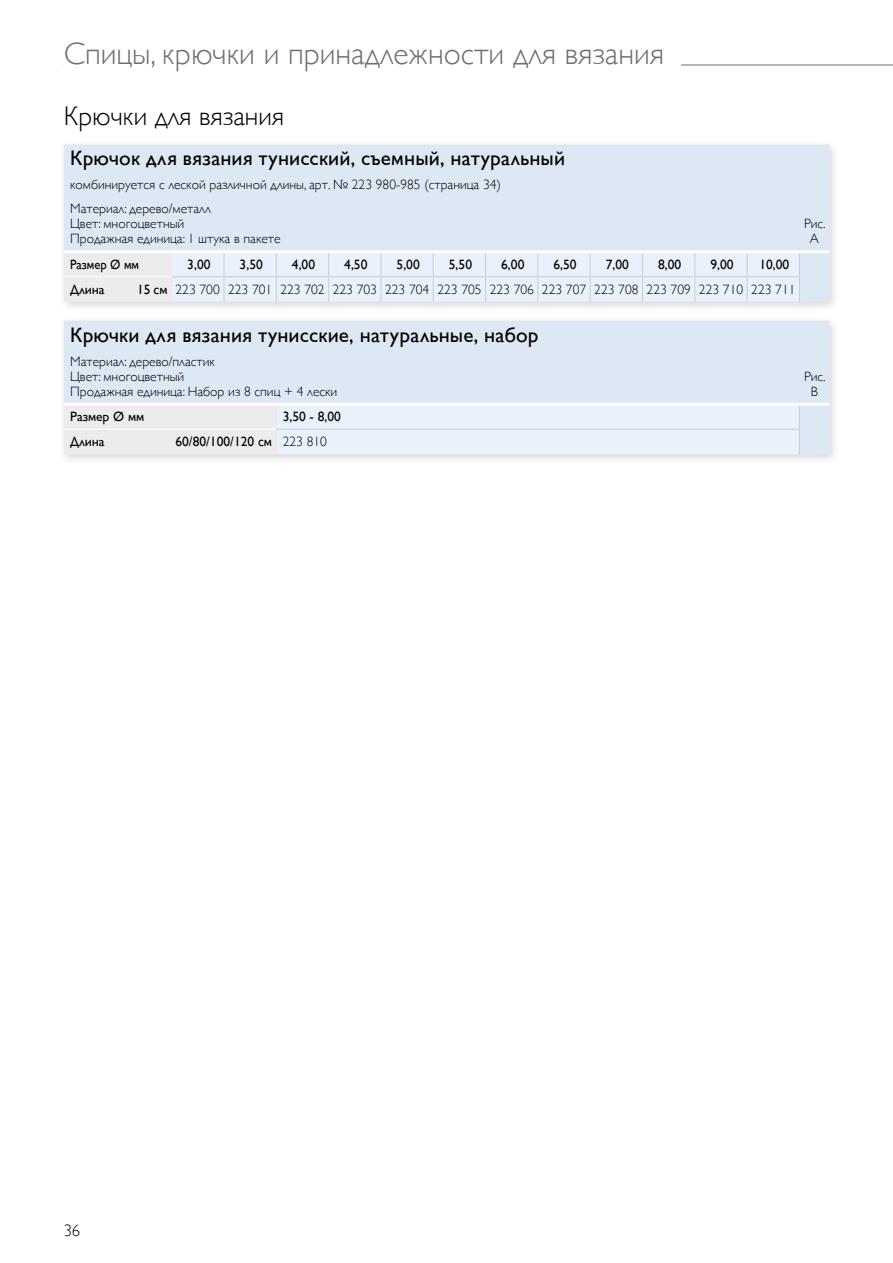
<style>
.page{position:relative;width:893px;height:1263px;background:#fff}
.page>*{position:absolute;margin:0;border:0;box-sizing:border-box;transform-origin:0 0}
.t1{font:300 31.5px "Gill Sans";color:#6f6f6e}
.t2{font:300 27px "Gill Sans";color:#000}
.t3{font:21px "Gill Sans";letter-spacing:.01em;color:#000}
.t4{font:300 16.5px "Gill Sans";color:#000}
.t5{font:300 13.5px/15px "Gill Sans";color:#000}
.t6{font:13.5px "Gill Sans";color:#000}
.t7{font:13.5px "Gill Sans";color:#000;scale:.93 1}
.s1{font-weight:400}
.s2{font-weight:300}
</style>
<div class="page">
<hr style="left:64px;top:65px;width:829px;height:1px;background:#6f6f6e">
<div style="left:64px;top:60px;width:617px;height:8px;background:#fff"></div>
<div style="left:59px;top:139px;width:781px;height:174px;background:#000;opacity:.15"></div>
<div style="left:64px;top:145px;width:765px;height:157px;background:#dee8f5"></div>
<hr style="left:799px;top:250px;width:30px;height:3px;background:#fff">
<svg style="left:64px;top:253px;width:736px;height:49px;background:#e8eff7"></svg>
<hr style="left:64px;top:250px;width:108px;height:3px;background:#fff">
<hr style="left:172px;top:250px;width:52px;height:3px;background:#fff">
<hr style="left:224px;top:250px;width:52px;height:3px;background:#fff">
<hr style="left:276px;top:250px;width:53px;height:3px;background:#fff">
<hr style="left:329px;top:250px;width:52px;height:3px;background:#fff">
<hr style="left:381px;top:250px;width:52px;height:3px;background:#fff">
<hr style="left:433px;top:250px;width:53px;height:3px;background:#fff">
<hr style="left:486px;top:250px;width:52px;height:3px;background:#fff">
<hr style="left:538px;top:250px;width:52px;height:3px;background:#fff">
<hr style="left:590px;top:250px;width:52px;height:3px;background:#fff">
<hr style="left:642px;top:250px;width:53px;height:3px;background:#fff">
<hr style="left:695px;top:250px;width:52px;height:3px;background:#fff">
<hr style="left:747px;top:250px;width:52px;height:3px;background:#fff">
<hr style="left:172px;top:276px;width:52px;height:1px;background:#c8cfd7">
<hr style="left:224px;top:276px;width:52px;height:1px;background:#c8cfd7">
<hr style="left:276px;top:276px;width:53px;height:1px;background:#c8cfd7">
<hr style="left:329px;top:276px;width:52px;height:1px;background:#c8cfd7">
<hr style="left:381px;top:276px;width:52px;height:1px;background:#c8cfd7">
<hr style="left:433px;top:276px;width:53px;height:1px;background:#c8cfd7">
<hr style="left:486px;top:276px;width:52px;height:1px;background:#c8cfd7">
<hr style="left:538px;top:276px;width:52px;height:1px;background:#c8cfd7">
<hr style="left:590px;top:276px;width:52px;height:1px;background:#c8cfd7">
<hr style="left:642px;top:276px;width:53px;height:1px;background:#c8cfd7">
<hr style="left:695px;top:276px;width:52px;height:1px;background:#c8cfd7">
<hr style="left:747px;top:276px;width:53px;height:1px;background:#c8cfd7">
<hr style="left:64px;top:276px;width:108px;height:1px;background:#fff">
<div style="left:59px;top:315px;width:781px;height:150px;background:#000;opacity:.15"></div>
<div style="left:64px;top:321px;width:765px;height:133px;background:#dee8f5"></div>
<hr style="left:64px;top:403px;width:212px;height:3px;background:#fff">
<hr style="left:276px;top:403px;width:523px;height:3px;background:#fff">
<hr style="left:799px;top:403px;width:30px;height:3px;background:#fff">
<svg style="left:64px;top:405px;width:736px;height:49px;background:#e9eff6"></svg>
<hr style="left:64px;top:429px;width:212px;height:1px;background:#fff">
<h1 class="t1" style="left:64px;top:36px;width:602px">Спицы, крючки и принадлежности для вязания</h1>
<h2 class="t2" style="left:64px;top:100px;width:222px">Крючки для вязания</h2>
<h3 class="t3" style="left:70px;top:146px;width:496px">Крючок для вязания тунисский, съемный, натуральный</h3>
<p class="t5" style="left:70px;top:172px;width:432px;line-height:24.2px">комбинируется с леской различной длины, арт. № 223 980-985 (страница 34)<br>Материал: дерево/металл</p>
<p class="t5" style="left:70px;top:216px;width:212px">Цвет: многоцветный<br>Продажная единица: 1 штука в пакете</p>
<p class="t5" style="left:804px;top:216px;width:23px;text-align:center">Pис.<br>A</p>
<p class="t7" style="left:70px;top:256px;width:76px">Размер Ø мм</p>
<p class="t6" style="left:187px;top:256px;width:25px">3,00</p>
<p class="t6" style="left:240px;top:256px;width:25px">3,50</p>
<p class="t6" style="left:292px;top:256px;width:25px">4,00</p>
<p class="t6" style="left:344px;top:256px;width:25px">4,50</p>
<p class="t6" style="left:397px;top:256px;width:25px">5,00</p>
<p class="t6" style="left:449px;top:256px;width:25px">5,50</p>
<p class="t6" style="left:501px;top:256px;width:25px">6,00</p>
<p class="t6" style="left:553px;top:256px;width:25px">6,50</p>
<p class="t6" style="left:606px;top:256px;width:25px">7,00</p>
<p class="t6" style="left:658px;top:256px;width:25px">8,00</p>
<p class="t6" style="left:710px;top:256px;width:25px">9,00</p>
<p class="t6" style="left:759px;top:256px;width:31px">10,00</p>
<p class="t6" style="left:70px;top:281px;width:36px">Длина</p>
<p class="t5" style="left:137px;top:282px;width:660px"><span class="s1">15 cм</span> 223 700 223 701 223 702 223 703 223 704 223 705 223 706 223 707 223 708 223 709 223 710 223 711</p>
<h3 class="t3" style="left:70px;top:322px;width:470px">Крючки для вязания тунисские, натуральные, набор</h3>
<p class="t5" style="left:70px;top:354px;width:269px">Материал: дерево/пластик<br>Цвет: многоцветный<br>Продажная единица: Набор из 8 спиц + 4 лески</p>
<p class="t5" style="left:804px;top:369px;width:23px;text-align:center">Pис.<br>B</p>
<p class="t6" style="left:70px;top:409px;width:76px">Размер Ø мм</p>
<p class="t6" style="left:283px;top:409px;width:60px">3,50 - 8,00</p>
<p class="t6" style="left:70px;top:434px;width:36px">Длина</p>
<p class="t6" style="left:175px;top:434px;width:153px">60/80/100/120 cм <span class="s2">223 810</span></p>
<p class="t4" style="left:64px;top:1221px;width:18px">36</p>
</div>
